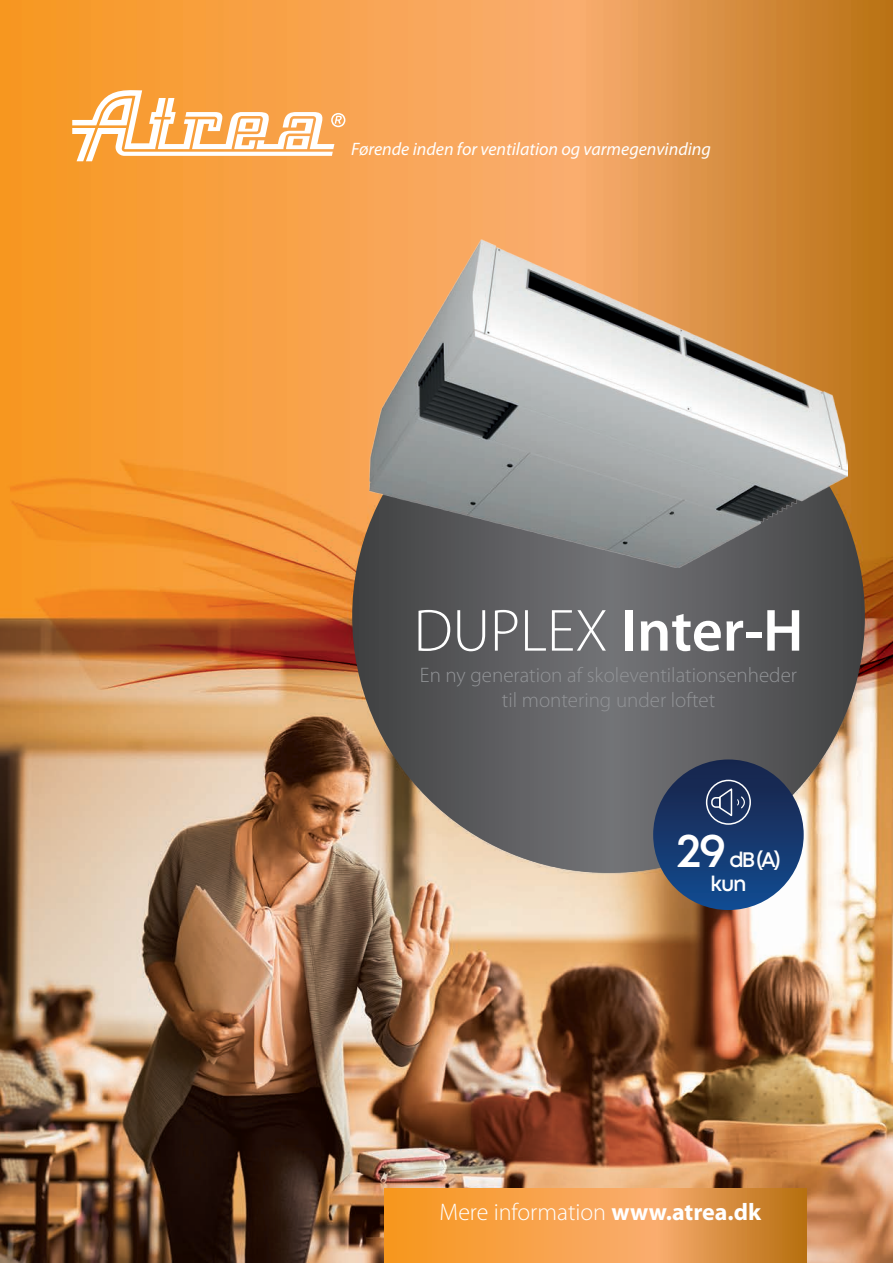
<style>
.page{position:relative;width:893px;height:1263px;background:#fff}
.page>*{position:absolute;margin:0;border:0;box-sizing:border-box;transform-origin:0 0}
.t1{font:600 60px "Myriad Pro";color:#fff}
.t2{font:600 48px "Mont";color:#fff}
.t3{font:300 24px "Myriad Pro";color:#fff}
.t4{font:300 21px/25.2px "Myriad Pro";color:#919396;text-align:center}
.t5{font:600 21px "Mont";color:#fff}
.t6{font:italic 18px "Myriad Pro";color:#fff}
.s1{font-weight:300}
.s2{font-weight:700}
</style>
<div class="page">
<img style="left:0;top:0;width:893px;height:1263px">
<svg style="left:352px;top:360px;width:513px;height:513px;background:#5c5d5f"></svg>
<svg style="left:72px;top:90px;width:273px;height:71px"></svg>
<svg style="left:385px;top:1188px;width:421px;height:75px;background:#ec9a43"></svg>
<img style="left:370px;top:240px;width:477px;height:328px">
<div style="left:653px;top:759px;width:151px;height:151px;background:linear-gradient(to bottom,#1c2649,#124b90);border-radius:75px"></div>
<div style="left:706px;top:780px;width:45px;height:45px;border:2px solid #fff;border-radius:50%"></div>
<svg style="left:710px;top:786px;width:38px;height:32px"></svg>
<p class="t6" style="left:351px;top:139px;width:361px">Førende inden for ventilation og varmegenvinding</p>
<p class="t1" style="left:414px;top:597px;width:391px"><span class="s1">DUPLEX</span> Inter-H</p>
<p class="t4" style="left:420px;top:662px;width:379px">En ny generation af skoleventilationsenheder til montering under loftet</p>
<p class="t2" style="left:676px;top:819px;width:52px">29</p>
<p class="t5" style="left:729px;top:846px;width:53px">dB (A)</p>
<p class="t5" style="left:710px;top:870px;width:38px">kun</p>
<p class="t3" style="left:439px;top:1199px;width:323px">Mere information <span class="s2">www.atrea.dk</span></p>
</div>
